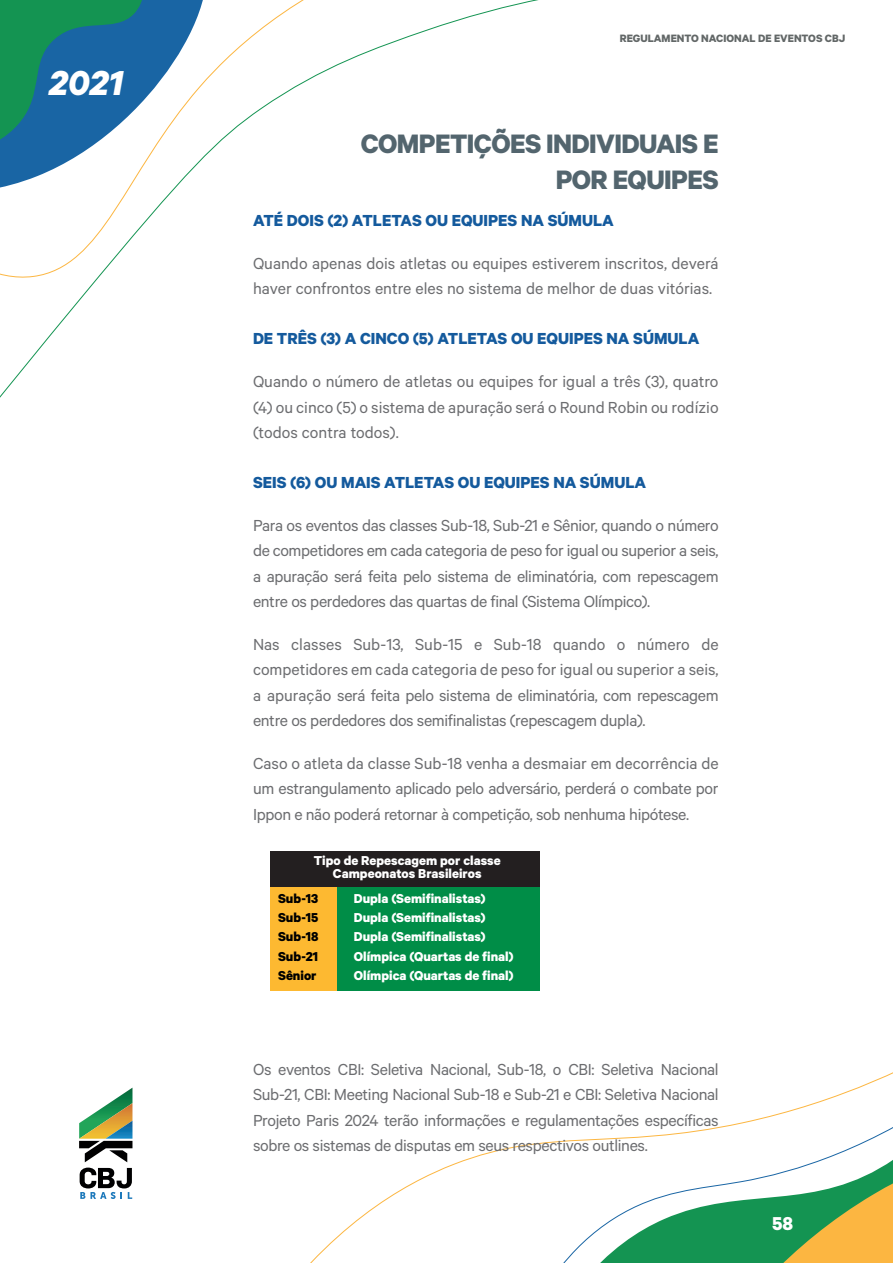
<style>
.page{position:relative;width:893px;height:1263px;background:#fff}
.page>*{position:absolute;margin:0;border:0;box-sizing:border-box;transform-origin:0 0}
.t1{font:italic 700 39px "Calibre";color:#fff}
.t2{font:700 30px/36px "Calibre";letter-spacing:-.02em;color:#53656e;text-align:right}
.t3{font:700 21px "Calibre";color:#fff}
.t4{font:18px/25.5px "Calibre";letter-spacing:-.02em;color:#6c6d70;text-align:justify}
.t5{font:700 18px "Calibre";color:#145a9d}
.t6{font:18px/25.5px "Calibre";color:#6c6d70}
.t7{font:700 14.55px/12.9px "Calibre";color:#fff;text-align:center}
.t8{font:700 14.55px "Calibre";color:#000}
.t9{font:700 12px "Calibre";color:#626767}
</style>
<div class="page">
<svg style="left:310px;top:1072px;width:583px;height:191px"></svg>
<svg style="left:0;top:0;width:539px;height:398px"></svg>
<svg style="left:0;top:0;width:232px;height:193px"></svg>
<svg style="left:79px;top:1087px;width:54px;height:112px"></svg>
<svg style="left:710px;top:1134px;width:183px;height:129px"></svg>
<div style="left:270px;top:886px;width:83px;height:105px;background:#fdb931"></div>
<div style="left:337px;top:886px;width:203px;height:105px;background:#008d47"></div>
<div style="left:270px;top:851px;width:270px;height:35px;background:#231f20"></div>
<h1 class="t1" style="left:49px;top:59px;width:76px">2021</h1>
<p class="t9" style="left:620px;top:31px;width:227px">REGULAMENTO NACIONAL DE EVENTOS CBJ</p>
<h2 class="t2" style="left:361px;top:125px;width:359px">COMPETIÇÕES INDIVIDUAIS E<br>POR EQUIPES</h2>
<p class="t5" style="left:253px;top:210px;width:362px">ATÉ DOIS (2) ATLETAS OU EQUIPES NA SÚMULA</p>
<p class="t6" style="left:253px;top:250px;width:467px">Quando apenas dois atletas ou equipes estiverem inscritos, deverá haver confrontos entre eles no sistema de melhor de duas vitórias.</p>
<p class="t5" style="left:253px;top:328px;width:448px">DE TRÊS (3) A CINCO (5) ATLETAS OU EQUIPES NA SÚMULA</p>
<p class="t4" style="left:253px;top:368px;width:467px">Quando o número de atletas ou equipes for igual a três (3), quatro (4) ou cinco (5) o sistema de apuração será o Round Robin ou rodízio (todos contra todos).</p>
<p class="t5" style="left:253px;top:471px;width:395px">SEIS (6) OU MAIS ATLETAS OU EQUIPES NA SÚMULA</p>
<p class="t4" style="left:253px;top:512px;width:467px">Para os eventos das classes Sub-18, Sub-21 e Sênior, quando o número de competidores em cada categoria de peso for igual ou superior a seis, a apuração será feita pelo sistema de eliminatória, com repescagem entre os perdedores das quartas de final (Sistema Olímpico).</p>
<p class="t4" style="left:253px;top:631px;width:467px">Nas classes Sub-13, Sub-15 e Sub-18 quando o número de competidores em cada categoria de peso for igual ou superior a seis, a apuração será feita pelo sistema de eliminatória, com repescagem entre os perdedores dos semifinalistas (repescagem dupla).</p>
<p class="t4" style="left:253px;top:750px;width:467px">Caso o atleta da classe Sub-18 venha a desmaiar em decorrência de um estrangulamento aplicado pelo adversário, perderá o combate por Ippon e não poderá retornar à competição, sob nenhuma hipótese.</p>
<p class="t7" style="left:314px;top:854px;width:188px">Tipo de Repescagem por classe<br>Campeonatos Brasileiros</p>
<p class="t8" style="left:278px;top:889px;width:42px">Sub-13</p>
<p class="t7" style="left:354px;top:891px;width:133px">Dupla (Semifinalistas)</p>
<p class="t8" style="left:278px;top:908px;width:42px">Sub-15</p>
<p class="t7" style="left:354px;top:910px;width:133px">Dupla (Semifinalistas)</p>
<p class="t8" style="left:278px;top:928px;width:42px">Sub-18</p>
<p class="t7" style="left:354px;top:930px;width:133px">Dupla (Semifinalistas)</p>
<p class="t8" style="left:278px;top:947px;width:42px">Sub-21</p>
<p class="t7" style="left:354px;top:949px;width:161px">Olímpica (Quartas de final)</p>
<p class="t8" style="left:278px;top:967px;width:40px">Sênior</p>
<p class="t7" style="left:354px;top:969px;width:161px">Olímpica (Quartas de final)</p>
<p class="t4" style="left:253px;top:1056px;width:467px">Os eventos CBI: Seletiva Nacional, Sub-18, o CBI: Seletiva Nacional Sub-21, CBI: Meeting Nacional Sub-18 e Sub-21 e CBI: Seletiva Nacional Projeto Paris 2024 terão informações e regulamentações específicas sobre os sistemas de disputas em seus respectivos outlines.</p>
<p class="t3" style="left:772px;top:1210px;width:23px">58</p>
</div>
